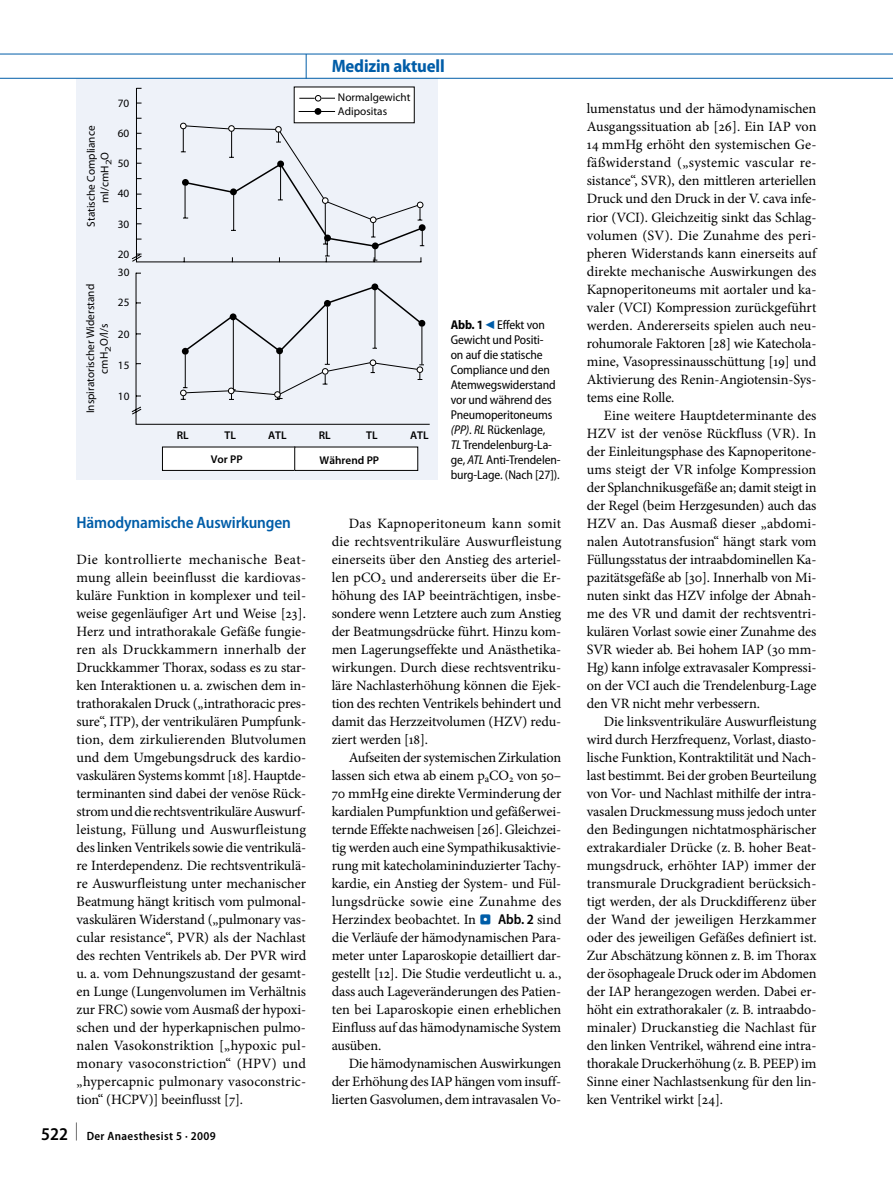
<style>
.page{position:relative;width:893px;height:1187px;background:#fff}
.page>*{position:absolute;margin:0;border:0;box-sizing:border-box;transform-origin:0 0}
._001_rubrik{font:700 semi-condensed 18px "Myriad Pro";letter-spacing:-.01em;color:#005da8}
._013_u2{font:600 semi-condensed 16.5px "Myriad Pro";letter-spacing:-.01em;color:#005da8}
._010_fliesstext_mit{font:14.25px/18px "Minion Pro";letter-spacing:-.01em;color:#000;text-align:justify}
._010_fliesstext_ohne{font:14.25px/18px "Minion Pro";color:#000;text-align:justify}
._024_abb_legende{font:semi-condensed 12.75px/15px "Myriad Pro";letter-spacing:-.01em;color:#000}
.t1{font:600 semi-condensed 12px "Myriad Pro";letter-spacing:.03em;color:#000}
.t2{font:11.25px/13.5px "Myriad Pro";color:#000;text-align:center}
.t3{font:600 11.25px "Myriad Pro";color:#000}
.s1{font-weight:700}
.s2{font-family:"S Buttons";font-stretch:normal;font-size:14.25px;color:#005da8}
.s3{font-style:italic}
.s4{font-size:18px}
.s5{font-family:"S Buttons";font-size:13.5px;color:#005da8}
.s6{font-family:"Myriad Pro";font-weight:600;font-stretch:semi-condensed}
</style>
<div class="page">
<div style="left:77px;top:78px;width:361px;height:401px;background:#eef2f9"></div>
<div style="left:162px;top:447px;width:133px;height:23px;background:#fff"></div>
<div style="left:162px;top:446px;width:133px;height:25px;border:1px solid #000"></div>
<div style="left:295px;top:447px;width:123px;height:23px;background:#fff"></div>
<div style="left:294px;top:446px;width:124px;height:25px;border:1px solid #000"></div>
<svg style="left:131px;top:87px;width:299px;height:338px"></svg>
<div style="left:315px;top:108px;width:6px;height:7px;background:#000;border-radius:50%"></div>
<div style="left:180px;top:123px;width:7px;height:6px;border:1px solid #000;border-radius:50%"></div>
<svg style="left:181px;top:123px;width:244px;height:5px"></svg>
<svg style="left:180px;top:128px;width:245px;height:272px"></svg>
<svg style="left:183px;top:285px;width:241px;height:68px"></svg>
<div style="left:182px;top:348px;width:7px;height:6px;background:#000;border-radius:50%"></div>
<div style="left:230px;top:313px;width:7px;height:7px;background:#000;border-radius:50%"></div>
<div style="left:276px;top:347px;width:7px;height:7px;background:#000;border-radius:50%"></div>
<div style="left:324px;top:300px;width:7px;height:7px;background:#000;border-radius:50%"></div>
<div style="left:371px;top:283px;width:7px;height:7px;background:#000;border-radius:50%"></div>
<div style="left:418px;top:320px;width:7px;height:7px;background:#000;border-radius:50%"></div>
<div style="left:417px;top:366px;width:6px;height:7px;border:1px solid #000;border-radius:50%"></div>
<div style="left:370px;top:359px;width:6px;height:7px;border:1px solid #000;border-radius:50%"></div>
<svg style="left:322px;top:368px;width:6px;height:6px"></svg>
<div style="left:274px;top:391px;width:7px;height:6px;border:1px solid #000;border-radius:50%"></div>
<svg style="left:228px;top:388px;width:6px;height:6px"></svg>
<div style="left:180px;top:390px;width:7px;height:6px;border:1px solid #000;border-radius:50%"></div>
<hr style="left:0;top:54px;width:893px;height:1px;background:#005da8">
<hr style="left:0;top:78px;width:893px;height:1px;background:#005da8">
<svg style="left:306px;top:54px;width:1px;height:25px"></svg>
<p class="t2" style="left:118px;top:96px;width:13px">70</p>
<p class="t2" style="left:118px;top:126px;width:13px">60</p>
<p class="t2" style="left:118px;top:157px;width:13px">50</p>
<p class="t2" style="left:118px;top:187px;width:13px">40</p>
<p class="t2" style="left:118px;top:217px;width:13px">30</p>
<p class="t2" style="left:118px;top:244px;width:13px;line-height:18.6px;text-align:left">20<br>30</p>
<p class="t2" style="left:118px;top:295px;width:13px">25</p>
<p class="t2" style="left:118px;top:327px;width:13px">20</p>
<p class="t2" style="left:118px;top:358px;width:13px">15</p>
<p class="t2" style="left:118px;top:389px;width:13px">10</p>
<p class="t2" style="left:84px;top:227px;width:102px;rotate:-90deg">Statische Compliance ml/cmH<sub>2</sub>O</p>
<p class="t2" style="left:84px;top:413px;width:131px;rotate:-90deg">Inspiratorischer Widerstand cmH<sub>2</sub>O/l/s</p>
<p class="_001_rubrik" style="left:332px;top:56px;width:115px">Medizin aktuell</p>
<p class="t2" style="left:338px;top:90px;width:74px;line-height:14.4px;text-align:left">Normalgewicht<br>Adipositas</p>
<p class="t3" style="left:177px;top:428px;width:13px">RL</p>
<p class="t3" style="left:268px;top:428px;width:20px">ATL</p>
<p class="t3" style="left:319px;top:428px;width:13px">RL</p>
<p class="t3" style="left:366px;top:428px;width:13px">TL</p>
<p class="t3" style="left:211px;top:451px;width:34px">Vor PP</p>
<p class="t3" style="left:320px;top:453px;width:61px">Während PP</p>
<p class="t3" style="left:224px;top:428px;width:13px">TL</p>
<p class="t3" style="left:410px;top:428px;width:20px">ATL</p>
<p class="_024_abb_legende" style="left:451px;top:317px;width:111px"><span class="s1">Abb. 1</span><span class="s2">9</span>Effekt von<br>Gewicht und Positi-<br>on auf die statische<br>Compliance und den<br>Atemwegswiderstand vor und während des<br>Pneumoperitoneums <span class="s3">(PP)</span>. <span class="s3">RL</span> Rückenlage,<br><span class="s3">TL</span> Trendelenburg-La&shy;ge, <span class="s3">ATL</span> Anti-Trendelen&shy;burg-Lage. (Nach [27]).</p>
<p class="_013_u2" style="left:77px;top:513px;width:216px">Hämodynamische Auswirkungen</p>
<p class="_010_fliesstext_ohne" style="left:77px;top:550px;width:231px">Die kontrollierte mechanische Beat&shy;mung allein beeinflusst die kardiovas&shy;kuläre Funktion in komplexer und teil&shy;weise gegenläufiger Art und Weise [23].<br>Herz und intrathorakale Gefäße fungie&shy;ren als Druckkammern innerhalb der Druckkammer Thorax, sodass es zu star&shy;ken Inter-aktionen u. a. zwischen dem in&shy;trathorakalen Druck („intrathoracic pres&shy;sure“, ITP), der ventrikulären Pumpfunk&shy;tion, dem zirkulierenden Blutvolumen und dem Umgebungsdruck des kardio&shy;vaskulären Systems kommt [18]. Hauptde&shy;terminanten sind dabei der venöse Rück&shy;strom und die rechtsventrikuläre Auswurf&shy;leistung, Füllung und Auswurfleistung des linken Ventrikels sowie die ventrikulä&shy;re Interdependenz. Die rechtsventrikulä&shy;re Auswurfleistung unter mechanischer Beatmung hängt kritisch vom pulmonal&shy;vaskulären Widerstand („pulmonary vas&shy;cular resistance“, PVR) als der Nachlast des rechten Ventrikels ab. Der PVR wird u. a. vom Dehnungszustand der gesamt&shy;en Lunge (Lungenvolumen im Verhältnis zur FRC) sowie vom Ausmaß der hypoxi&shy;schen und der hyperkapnischen pulmo&shy;nalen Vasokonstriktion [„hypoxic pul&shy;monary vasoconstriction“ (HPV) und „hypercapnic pulmonary vasoconstric&shy;tion“ (HCPV)] beeinflusst [7].</p>
<p class="t1" style="left:41px;top:1129px;width:176px"><span class="s4">522 </span><sup>|</sup> Der Anaesthesist 5 · 2009</p>
<p class="_010_fliesstext_mit" style="left:332px;top:514px;width:231px;text-indent:17px">Das Kapnoperitoneum kann somit die rechtsventrikuläre Auswurfleistung einerseits über den Anstieg des arteriel&shy;len pCO<sub>2</sub> und andererseits über die Er&shy;höhung des IAP beeinträchtigen, insbe&shy;sondere wenn Letztere auch zum Anstieg der Beatmungsdrücke führt. Hinzu kom&shy;men Lagerungseffekte und Anästhetika&shy;wirkungen. Durch diese rechtsventriku&shy;läre Nachlasterhöhung können die Ejek&shy;tion des rechten Ventrikels behindert und damit das Herzzeitvolumen (HZV) redu&shy;ziert werden [18].</p>
<p class="_010_fliesstext_mit" style="left:332px;top:748px;width:231px;text-indent:17px">Aufseiten der systemischen Zirkulation lassen sich etwa ab einem p<sub>a</sub>CO<sub>2</sub> von 50– 70 mmHg eine direkte Verminderung der kardialen Pumpfunktion und gefäßerwei&shy;ternde Effekte nachweisen [26]. Gleichzei&shy;tig werden auch eine Sympathikusaktivie&shy;rung mit katecholamininduzierter Tachy&shy;kardie, ein Anstieg der System- und Fül&shy;lungsdrücke sowie eine Zunahme des Herzindex beobachtet. In <span class="s5">.</span> <span class="s6">Abb. 2</span> sind die Verläufe der hämodynamischen Para&shy;meter unter Laparoskopie detailliert dar&shy;gestellt [12]. Die Studie verdeutlicht u. a., dass auch Lageveränderungen des Patien&shy;ten bei Laparoskopie einen erheblichen Einfluss auf das hämodynamische System ausüben.</p>
<p class="_010_fliesstext_mit" style="left:332px;top:1054px;width:231px;text-indent:17px">Die hämodynamischen Auswirkungen der Erhöhung des IAP hängen vom insuff&shy;lierten Gasvolumen, dem intravasa-len Vo-</p>
<p class="_010_fliesstext_mit" style="left:587px;top:100px;width:231px">lumenstatus und der hämodynamischen Ausgangssituation ab [26]. Ein IAP von 14 mmHg erhöht den systemischen Ge&shy;fäßwiderstand („systemic vascular re&shy;sistance“, SVR), den mittleren arteriellen Druck und den Druck in der V. cava infe&shy;rior (VCI). Gleichzeitig sinkt das Schlag&shy;volumen (SV). Die Zunahme des peri&shy;pheren Widerstands kann einerseits auf direkte mechanische Auswirkungen des Kapnoperitoneums mit aortaler und ka&shy;valer (VCI) Kompression zurückgeführt werden. Andererseits spielen auch neu&shy;rohumorale Faktoren [28] wie Katechola&shy;mine, Vasopressinausschüttung [19] und Aktivierung des Renin-Angiotensin-Sys&shy;tems eine Rolle.</p>
<p class="_010_fliesstext_mit" style="left:587px;top:406px;width:231px;text-indent:17px">Eine weitere Hauptdeterminante des HZV ist der venöse Rückfluss (VR). In der Einleitungsphase des Kapnoperitone&shy;ums steigt der VR infolge Kompression der Splanchnikusgefäße an; damit steigt in der Regel (beim Herzgesunden) auch das HZV an. Das Ausmaß dieser „abdomi&shy;nalen Autotransfusion“ hängt stark vom Füllungsstatus der intraabdominellen Ka&shy;pazitätsgefäße ab [30]. Innerhalb von Mi&shy;nuten sinkt das HZV infolge der Abnah&shy;me des VR und damit der rechtsventri&shy;kulären Vorlast sowie einer Zunahme des SVR wieder ab. Bei hohem IAP (30 mm-Hg) kann infolge extravasaler Kompressi&shy;on der VCI auch die Trendelenburg-Lage den VR nicht mehr verbessern.</p>
<p class="_010_fliesstext_mit" style="left:587px;top:712px;width:231px;text-indent:17px">Die linksventrikuläre Auswurfleistung wird durch Herzfrequenz, Vorlast, diasto&shy;lische Funktion, Kontraktilität und Nach&shy;last bestimmt. Bei der groben Beurteilung von Vor- und Nachlast mithilfe der intra&shy;vasalen Druckmessung muss jedoch unter den Bedingungen nichtatmosphärischer extrakardialer Drücke (z. B. hoher Beat&shy;mungsdruck, erhöhter IAP) immer der transmurale Druckgradient berücksich&shy;tigt werden, der als Druckdifferenz über der Wand der jeweiligen Herzkammer oder des jeweiligen Gefäßes definiert ist.<br>Zur Abschätzung können z. B. im Thorax der ösophageale Druck oder im Abdomen der IAP herangezogen werden. Dabei er&shy;höht ein extrathorakaler (z. B. intraabdo&shy;minaler) Druckanstieg die Nachlast für den linken Ventrikel, während eine intra&shy;thorakale Druckerhöhung (z. B. PEEP) im Sinne einer Nachlastsenkung für den lin&shy;ken Ventrikel wirkt [24].</p>
</div>
